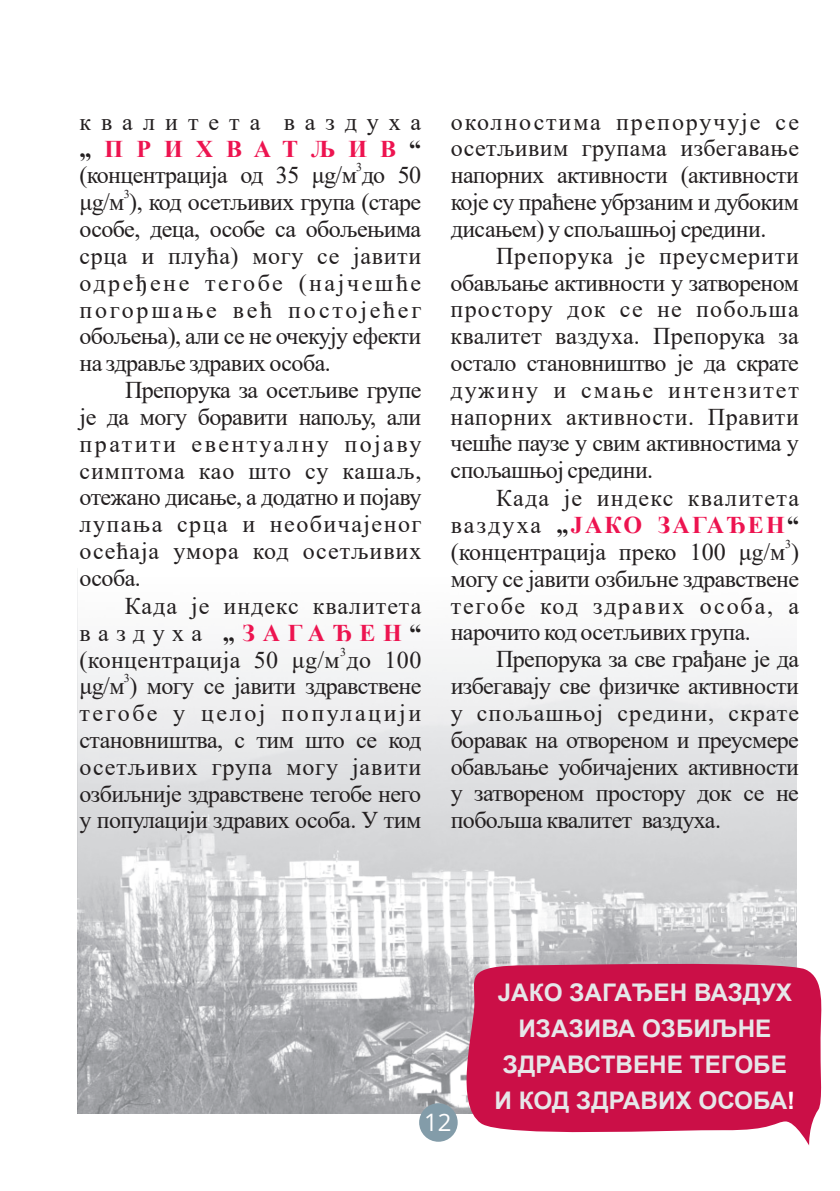
<style>
.page{position:relative;width:840px;height:1191px;background:#fff}
.page>*{position:absolute;margin:0;border:0;box-sizing:border-box;transform-origin:0 0}
.t1{font:700 24.2px/36.2px "Arial";color:#e6e7e9;text-align:center}
.t2{font:24px/26.8px "Times New Roman";letter-spacing:-.025em;color:#231f20;text-align:justify}
.t3{font:24px/26.8px "Times New Roman";letter-spacing:.05em;color:#231f20;text-align:right}
.t4{font:24px/26.8px "Times New Roman";letter-spacing:.04em;color:#231f20;text-align:right}
.t5{font:24px/26.8px "Times New Roman";letter-spacing:.415em;color:#231f20}
.t6{font:24px "Times New Roman";letter-spacing:.015em;color:#231f20}
.t7{font:24px "Open Sans";color:#fff}
.t8{font:12px "Times New Roman";color:#231f20}
.s1{font-weight:700}
.s2{font-weight:700;color:#ed1450}
.s3{font-size:24px;color:#fff}
</style>
<div class="page">
<img style="left:77px;top:569px;width:719px;height:544px">
<div style="left:419px;top:1103px;width:38px;height:38px;background:#839ca9;border-radius:50%"></div>
<svg style="left:454px;top:960px;width:368px;height:185px;background:#cf3160"></svg>
<p class="t5" style="left:79px;top:111px;width:343px">квалитета ваздуха <span class="s1">„</span><span class="s2">ПРИХВАТЉИВ</span><span class="s1">“</span></p>
<p class="t8" style="left:356px;top:163px;width:7px">3</p>
<p class="t2" style="left:79px;top:164px;width:343px">(концентрација од 35 μg/м до 50</p>
<p class="t8" style="left:124px;top:190px;width:7px">3</p>
<p class="t2" style="left:79px;top:191px;width:343px">μg/м ), код осетљивих група (старе особе, деца, особе са обољењима срца и плућа) могу се јавити одређене тегобе (најчешће погоршање већ постојећег обољења), али се не очекују ефекти на здравље здравих особа.</p>
<p class="t2" style="left:79px;top:379px;width:343px;text-indent:45px">Препорука за осетљиве групе је да могу боравити напољу, али пратити евентуалну појаву симптома као што су кашаљ, отежано дисање, а додатно и појаву лупања срца и необичајеног осећаја умора код осетљивих особа.</p>
<p class="t4" style="left:79px;top:595px;width:343px">Када је индекс квалитета ваздуха <span class="s1">„</span><span class="s2">ЗАГАЂЕН</span><span class="s1">“</span></p>
<p class="t8" style="left:340px;top:647px;width:7px">3</p>
<p class="t6" style="left:79px;top:651px;width:343px">(концентрација 50 μg/м до 100</p>
<p class="t8" style="left:124px;top:674px;width:7px">3</p>
<p class="t2" style="left:79px;top:675px;width:343px">μg/м ) могу се јавити здравствене тегобе у целој популацији становништва, с тим што се код осетљивих група могу јавити озбиљније здравствене тегобе него у популацији здравих особа. У тим</p>
<p class="t2" style="left:450px;top:110px;width:349px">околностима препоручује се осетљивим групама избегавање напорних активности (активности које су праћене убрзаним и дубоким дисањем) у спољашњој средини.</p>
<p class="t2" style="left:450px;top:244px;width:349px;text-indent:45px">Препорука је преусмерити обављање активности у затвореном простору док се не побољша квалитет ваздуха. Препорука за остало становништво је да скрате дужину и смање интензитет напорних активности. Правити чешће паузе у свим активностима у спољашњој средини.</p>
<p class="t3" style="left:450px;top:487px;width:349px">Када је индекс квалитета ваздуха <span class="s1">„</span><span class="s2">ЈАКО ЗАГАЂЕН</span><span class="s1">“</span></p>
<p class="t8" style="left:784px;top:539px;width:7px">3</p>
<p class="t2" style="left:450px;top:541px;width:349px">(концентрација преко 100 μg/м ) могу се јавити озбиљне здравствене тегобе код здравих особа, а нарочито код осетљивих група.</p>
<p class="t2" style="left:450px;top:648px;width:349px;text-indent:45px">Препорука за све грађане је да избегавају све физичке активности у спољашњој средини, скрате боравак на отвореном и преусмере обављање уобичајених активности у затвореном простору док се не побољша квалитет ваздуха.</p>
<p class="t7" style="left:424px;top:1112px;width:29px">12</p>
<p class="t1" style="left:494px;top:976px;width:302px">ЈАКО ЗАГАЂЕН ВАЗДУХ<br>ИЗАЗИВА ОЗБИЉНЕ<br>ЗДРАВСТВЕНЕ ТЕГОБЕ<br>И КОД ЗДРАВИХ ОСОБА<span class="s3">!</span></p>
</div>
